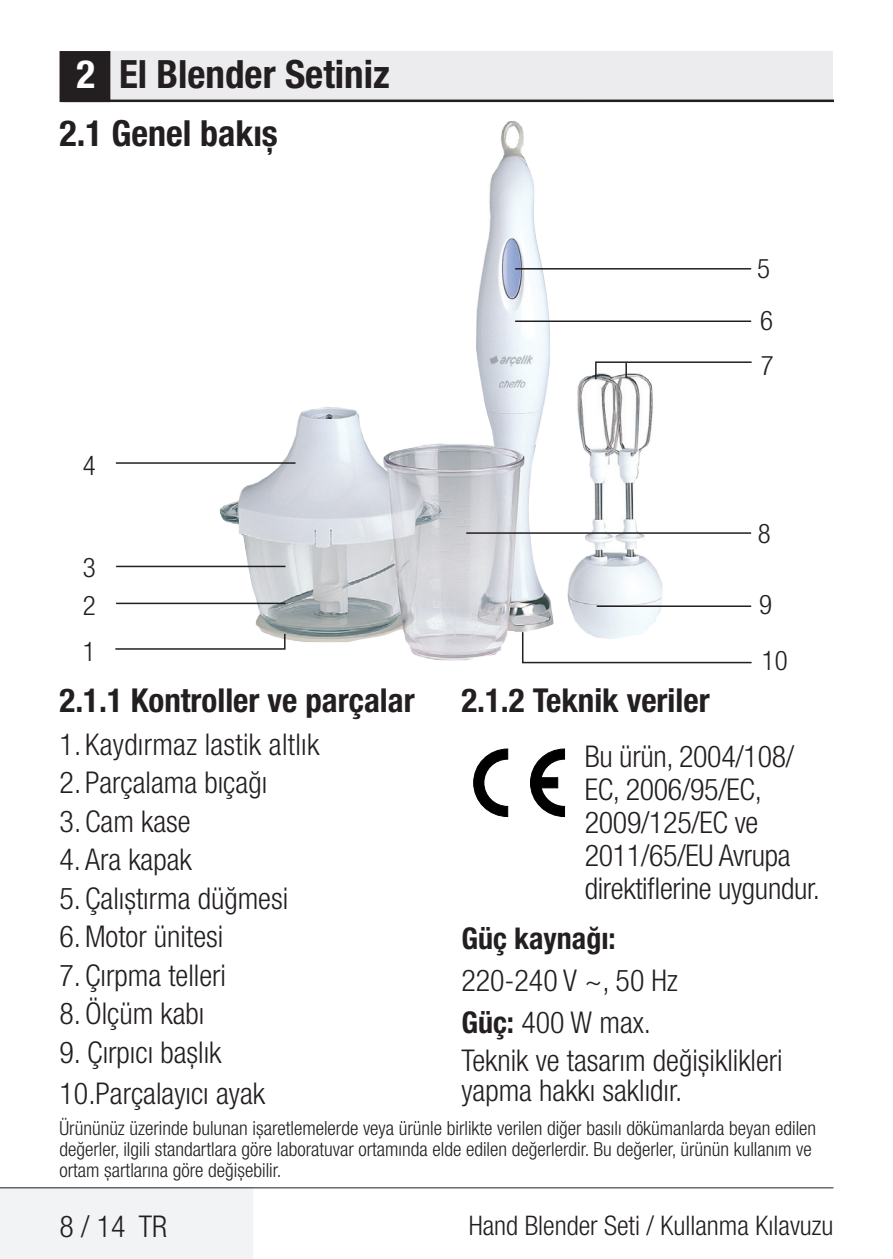
<style>
.page{position:relative;width:893px;height:1259px;background:#fff}
.page>*{position:absolute;margin:0;border:0;box-sizing:border-box;transform-origin:0 0}
.t1{font:700 condensed 39px "Helvetica Neue LT Pro";color:#231f20}
.t2{font:700 condensed 36px "Helvetica Neue LT Pro";color:#231f20}
.t3{font:700 condensed 33px "Helvetica Neue LT Pro";color:#231f20}
.t4{font:300 condensed 30px/38.4px "Helvetica Neue LT Pro";color:#231f20}
.t5{font:700 condensed 30px "Helvetica Neue LT Pro";color:#231f20}
.t6{font:300 condensed 27px/52.2px "Helvetica Neue LT Pro";color:#231f20}
.t7{font:300 condensed 19.5px/21px "Helvetica Neue LT Pro";color:#231f20}
.s1{color:#fff}
.s2{font-weight:700}
</style>
<div class="page">
<div style="left:62px;top:51px;width:771px;height:50px;background:#ececee"></div>
<hr style="left:62px;top:100px;width:771px;height:2px;background:#231f20">
<div style="left:61px;top:53px;width:48px;height:48px;background:#231f20"></div>
<div style="left:60px;top:51px;width:50px;height:51px;border:3px solid #231f20"></div>
<div style="left:0;top:1186px;width:253px;height:73px;background:#f2f3f4;border:3px solid #f2f3f4"></div>
<hr style="left:0;top:1187px;width:833px;height:1px;background:#231f20">
<img style="left:219px;top:121px;width:446px;height:539px">
<svg style="left:473px;top:748px;width:35px;height:69px"></svg>
<svg style="left:530px;top:748px;width:35px;height:69px"></svg>
<hr style="left:515px;top:268px;width:236px;height:1px;background:#231f20">
<hr style="left:515px;top:320px;width:236px;height:2px;background:#231f20">
<hr style="left:597px;top:605px;width:154px;height:2px;background:#231f20">
<hr style="left:466px;top:532px;width:285px;height:2px;background:#231f20">
<hr style="left:116px;top:566px;width:170px;height:1px;background:#231f20">
<hr style="left:116px;top:462px;width:180px;height:2px;background:#231f20">
<hr style="left:116px;top:602px;width:170px;height:2px;background:#231f20">
<svg style="left:115px;top:632px;width:171px;height:18px"></svg>
<svg style="left:521px;top:630px;width:231px;height:34px"></svg>
<svg style="left:594px;top:361px;width:158px;height:20px"></svg>
<h1 class="t1" style="left:77px;top:50px;width:315px"><span class="s1">2</span> El Blender Setiniz</h1>
<p class="t2" style="left:60px;top:112px;width:220px">2.1 Genel bakış</p>
<p class="t6" style="left:83px;top:439px;width:14px">4</p>
<p class="t6" style="left:83px;top:541px;width:14px">3</p>
<p class="t6" style="left:83px;top:578px;width:14px">2</p>
<p class="t6" style="left:83px;top:625px;width:14px">1</p>
<p class="t3" style="left:60px;top:680px;width:357px">2.1.1 Kontroller ve parçalar</p>
<p class="t4" style="left:60px;top:724px;width:261px">1.Kaydırmaz lastik altlık<br>2.Parçalama bıçağı<br>3.Cam kase</p>
<p class="t4" style="left:60px;top:840px;width:134px">4. Ara kapak</p>
<p class="t4" style="left:60px;top:878px;width:230px">5. Çalıştırma düğmesi<br>6.Motor ünitesi</p>
<p class="t4" style="left:60px;top:955px;width:168px">7. Çırpma telleri<br>8.Ölçüm kabı</p>
<p class="t4" style="left:60px;top:1031px;width:207px;line-height:41.4px">9. Çırpıcı başlık<br>10.Parçalayıcı ayak</p>
<p class="t6" style="left:757px;top:242px;width:17px">5<br>6</p>
<p class="t6" style="left:761px;top:339px;width:14px">7</p>
<p class="t6" style="left:758px;top:507px;width:14px">8</p>
<p class="t6" style="left:759px;top:576px;width:30px;line-height:56.1px">9<br>10</p>
<p class="t3" style="left:461px;top:680px;width:250px">2.1.2 Teknik veriler</p>
<p class="t4" style="left:585px;top:739px;width:237px;line-height:33px">Bu ürün, 2004/108/<br>EC, 2006/95/EC,<br>2009/125/EC ve<br>2011/65/EU Avrupa direktiflerine uygundur.</p>
<p class="t5" style="left:461px;top:920px;width:156px">Güç kaynağı:</p>
<p class="t4" style="left:461px;top:959px;width:218px;line-height:41.4px">220-240 V ~, 50 Hz<br><span class="s2">Güç:</span> 400 W max.</p>
<p class="t4" style="left:461px;top:1045px;width:323px;line-height:30px">Teknik ve tasarım değişiklikleri yapma hakkı saklıdır.</p>
<p class="t7" style="left:60px;top:1117px;width:758px">Ürününüz üzerinde bulunan işaretlemelerde veya ürünle birlikte verilen diğer basılı dökümanlarda beyan edilen değerler, ilgili standartlara göre laboratuvar ortamında elde edilen değerlerdir. Bu değerler, ürünün kullanım ve ortam şartlarına göre değişebilir.</p>
<p class="t4" style="left:60px;top:1206px;width:109px">8 / 14 TR</p>
<p class="t6" style="left:469px;top:1199px;width:366px">Hand Blender Seti / Kullanma Kılavuzu</p>
</div>
